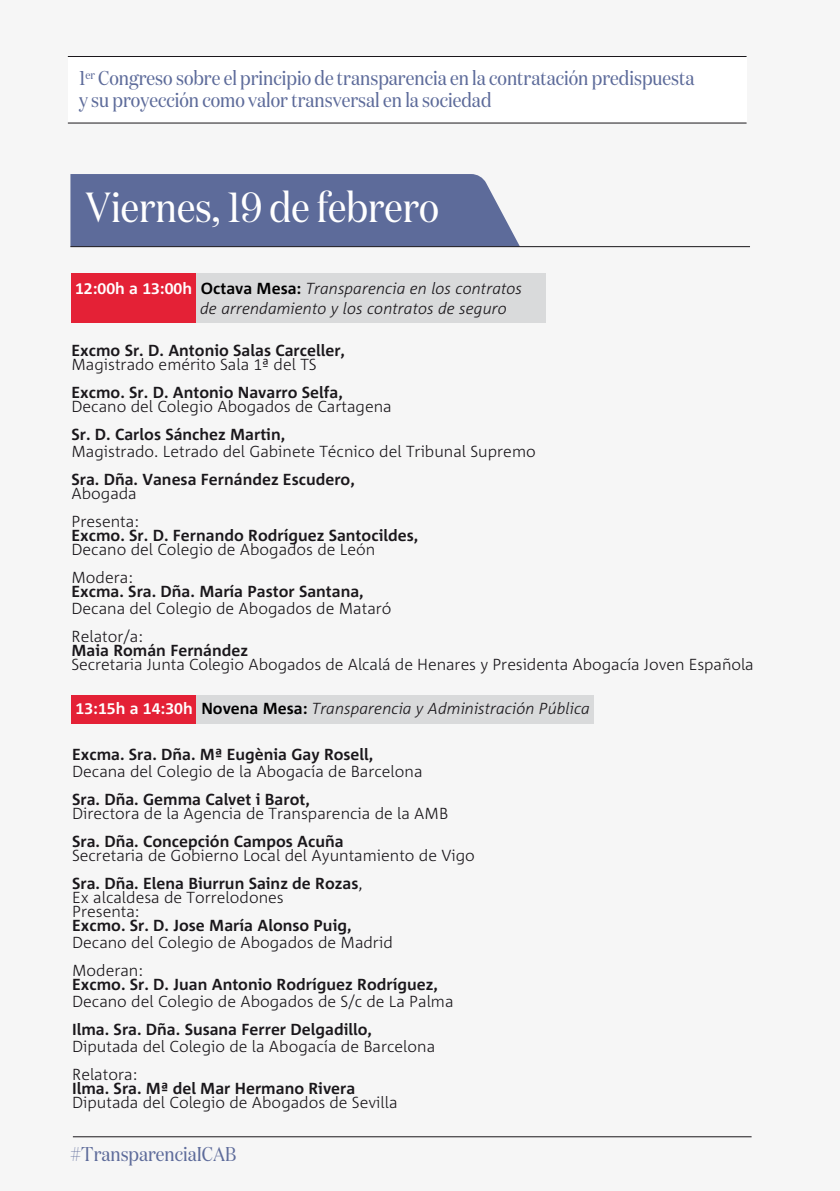
<style>
.page{position:relative;width:840px;height:1191px;background:#fff}
.page>*{position:absolute;margin:0;border:0;box-sizing:border-box;transform-origin:0 0}
.t1{font:42px "Domaine Disp Nar";color:#fff}
.t2{font:20px/22px "Domaine Disp Nar";color:#5d6b9a}
.t3{font:300 16px/28px "Corpid";color:#1a171b}
.t4{font:700 16px "Corpid";color:#1a171b}
.t5{font:italic 300 16px/20px "Corpid";color:#1a171b}
.s1{font-weight:700;font-style:normal;color:#fff}
.s2{font-weight:700;font-style:normal;color:#000}
.s3{font-weight:700}
</style>
<div class="page">
<div style="left:0;top:0;width:839px;height:1191px;background:#f6f6f6"></div>
<div style="left:68px;top:56px;width:678px;height:67px;background:#fff"></div>
<hr style="left:68px;top:56px;width:678px;height:1px;background:#1a171b">
<hr style="left:68px;top:123px;width:678px;height:1px;background:#1a171b">
<div style="left:72px;top:695px;width:130px;height:28px;background:#e42136"></div>
<div style="left:196px;top:695px;width:397px;height:28px;background:#d9dadb"></div>
<div style="left:70px;top:174px;width:449px;height:72px;background:#5d6b9a"></div>
<hr style="left:70px;top:246px;width:679px;height:1px;background:#1a171b">
<div style="left:71px;top:274px;width:125px;height:49px;background:#e42136"></div>
<div style="left:196px;top:274px;width:349px;height:49px;background:#d9dadb"></div>
<hr style="left:73px;top:1136px;width:678px;height:1px;background:#1a171b">
<p class="t2" style="left:79px;top:67px;width:616px">1<sup>er</sup> Congreso sobre el principio de transparencia en la contratación predispuesta y su proyección como valor transversal en la sociedad</p>
<h1 class="t1" style="left:85px;top:182px;width:355px">Viernes, 19 de febrero</h1>
<p class="t5" style="left:200px;top:279px;width:323px;text-indent:-125px"><span class="s1">12:00h a 13:00h</span> <span class="s2">Octava Mesa:</span> Transparencia en los contratos de arrendamiento y los contratos de seguro</p>
<p class="t4" style="left:71px;top:341px;width:275px">Excmo Sr. D. Antonio Salas Carceller,</p>
<p class="t3" style="left:71px;top:350px;width:246px">Magistrado emérito Sala 1ª del TS</p>
<p class="t4" style="left:71px;top:383px;width:273px">Excmo. Sr. D. Antonio Navarro Selfa,</p>
<p class="t3" style="left:71px;top:392px;width:321px">Decano del Colegio Abogados de Cartagena</p>
<p class="t4" style="left:71px;top:425px;width:215px">Sr. D. Carlos Sánchez Martin,</p>
<p class="t3" style="left:71px;top:437px;width:465px">Magistrado. Letrado del Gabinete Técnico del Tribunal Supremo</p>
<p class="t4" style="left:71px;top:470px;width:285px">Sra. Dña. Vanesa Fernández Escudero,</p>
<p class="t3" style="left:71px;top:479px;width:69px">Abogada<br>Presenta:</p>
<p class="t4" style="left:71px;top:526px;width:348px">Excmo. Sr. D. Fernando Rodríguez Santocildes,</p>
<p class="t3" style="left:71px;top:535px;width:305px">Decano del Colegio de Abogados de León<br>Modera:</p>
<p class="t4" style="left:71px;top:582px;width:294px">Excma. Sra. Dña. María Pastor Santana,</p>
<p class="t3" style="left:71px;top:594px;width:321px">Decana del Colegio de Abogados de Mataró<br>Relator/a:</p>
<p class="t4" style="left:71px;top:641px;width:178px">Maia Román Fernández</p>
<p class="t3" style="left:71px;top:650px;width:683px">Secretaria Junta Colegio Abogados de Alcalá de Henares y Presidenta Abogacía Joven Española</p>
<p class="t5" style="left:76px;top:698px;width:515px"><span class="s1">13:15h a 14:30h</span> <span class="s2">Novena Mesa:</span> Transparencia y Administración Pública</p>
<p class="t4" style="left:72px;top:744px;width:303px">Excma. Sra. Dña. Mª Eugènia Gay Rosell,</p>
<p class="t3" style="left:72px;top:757px;width:352px">Decana del Colegio de la Abogacía de Barcelona</p>
<p class="t4" style="left:72px;top:789px;width:239px">Sra. Dña. Gemma Calvet i Barot,</p>
<p class="t3" style="left:72px;top:799px;width:377px">Directora de la Agencia de Transparencia de la AMB</p>
<p class="t4" style="left:72px;top:831px;width:273px">Sra. Dña. Concepción Campos Acuña</p>
<p class="t3" style="left:72px;top:841px;width:404px">Secretaria de Gobierno Local del Ayuntamiento de Vigo<br><span class="s3">Sra. Dña. Elena Biurrun Sainz de Rozas</span>,</p>
<p class="t3" style="left:72px;top:890px;width:213px;line-height:14px">Ex alcaldesa de Torrelodones<br>Presenta:</p>
<p class="t4" style="left:72px;top:915px;width:281px">Excmo. Sr. D. Jose María Alonso Puig,</p>
<p class="t3" style="left:72px;top:928px;width:322px">Decano del Colegio de Abogados de Madrid<br>Moderan:</p>
<p class="t4" style="left:72px;top:974px;width:367px">Excmo. Sr. D. Juan Antonio Rodríguez Rodríguez,</p>
<p class="t3" style="left:72px;top:987px;width:383px">Decano del Colegio de Abogados de S/c de La Palma</p>
<p class="t4" style="left:72px;top:1019px;width:301px">Ilma. Sra. Dña. Susana Ferrer Delgadillo,</p>
<p class="t3" style="left:72px;top:1032px;width:364px">Diputada del Colegio de la Abogacía de Barcelona<br>Relatora:</p>
<p class="t4" style="left:72px;top:1078px;width:284px">Ilma. Sra. Mª del Mar Hermano Rivera</p>
<p class="t3" style="left:72px;top:1088px;width:327px">Diputada del Colegio de Abogados de Sevilla</p>
<p class="t2" style="left:70px;top:1142px;width:168px">#TransparenciaICAB</p>
</div>
